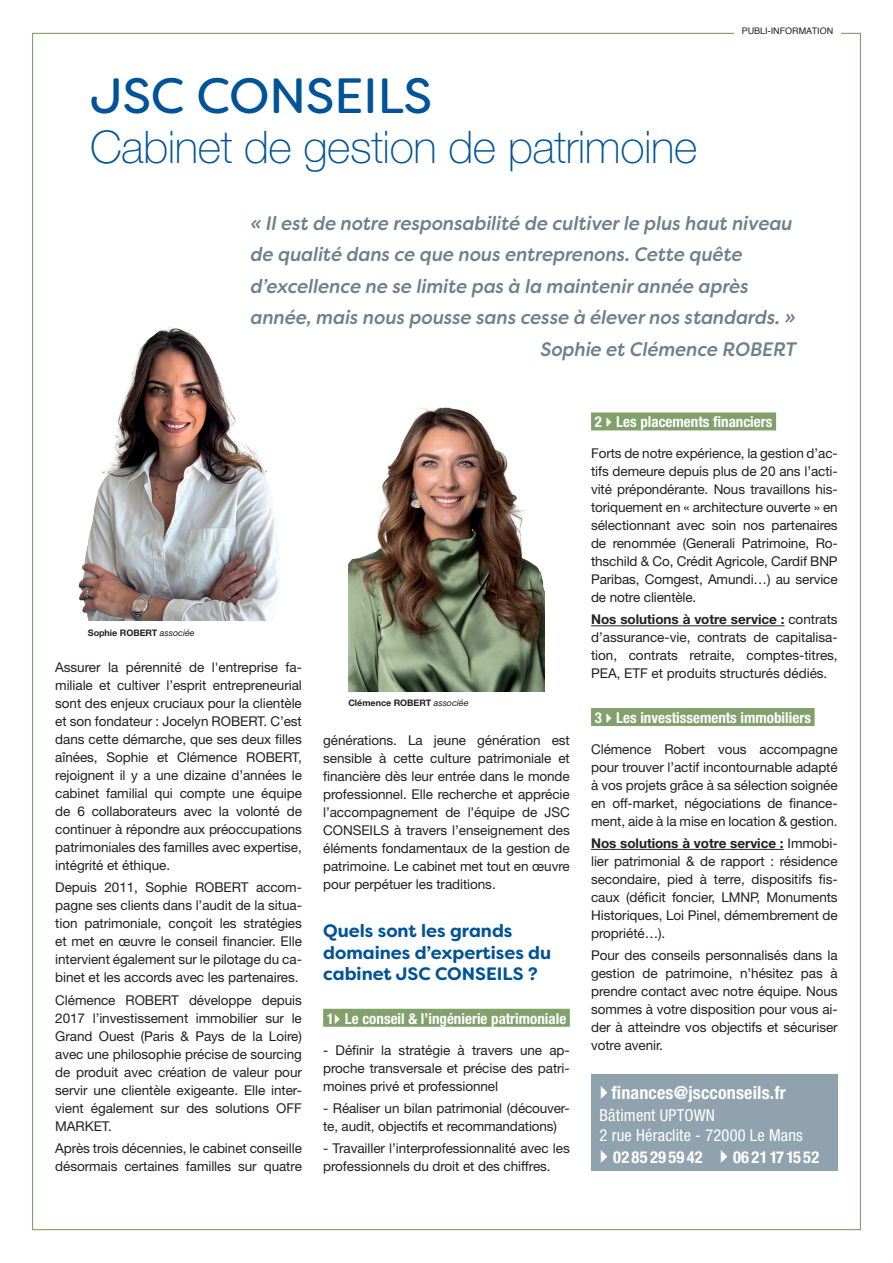
<style>
.page{position:relative;width:893px;height:1263px;background:#fff}
.page>*{position:absolute;margin:0;border:0;box-sizing:border-box;transform-origin:0 0}
.t1{font:49.5px "Filson Soft";letter-spacing:-.01em;color:#015399}
.t2{font:100 45px "Helvetica Neue LT Std";letter-spacing:-.01em;color:#015399}
.t3{font:italic 500 19.5px/31.5px "Filson Soft";color:#6c818c;scale:.94 1}
.t4{font:700 18px/21.6px "Filson Soft";color:#015399}
.t5{font:700 condensed 18px "Helvetica Neue LT Std";letter-spacing:.01em;color:#fff}
.t6{font:condensed 16.5px "Helvetica Neue LT Std";letter-spacing:.01em;color:#fff}
.t7{font:700 condensed 16.5px "Helvetica Neue LT Std";letter-spacing:.01em;color:#fff}
.t8{font:700 condensed 15px "Helvetica Neue LT Std";color:#fff}
.t9{font:13.5px/18px "Helvetica Neue LT Std";letter-spacing:-.005em;color:#231f20;text-align:justify}
.t10{font:700 9px "Helvetica Neue LT Std";color:#231f20}
.t11{font:9px "Helvetica";color:#231f20}
.s1{font-weight:400;font-style:italic}
.s2{font-weight:700}
</style>
<div class="page">
<div style="left:591px;top:1074px;width:247px;height:97px;background:#90a2ad"></div>
<div style="left:323px;top:1009px;width:247px;height:18px;background:#81a06c"></div>
<div style="left:591px;top:412px;width:185px;height:18px;background:#81a06c"></div>
<hr style="left:591px;top:625px;width:193px;height:1px;background:#231f20">
<div style="left:591px;top:708px;width:224px;height:18px;background:#81a06c"></div>
<hr style="left:591px;top:849px;width:193px;height:1px;background:#231f20">
<img style="left:78px;top:327px;width:202px;height:294px">
<img style="left:348px;top:407px;width:197px;height:284px">
<p class="t1" style="left:90px;top:64px;width:344px">JSC CONSEILS</p>
<p class="t2" style="left:90px;top:121px;width:609px">Cabinet de gestion de patrimoine</p>
<p class="t11" style="left:742px;top:24px;width:93px">PUBLI-INFORMATION</p>
<p class="t3" style="left:251px;top:207px;width:581px">« Il est de notre responsabilité de cultiver le plus haut niveau de qualité dans ce que nous entreprenons. Cette quête d’excellence ne se limite pas à la maintenir année après année, mais nous pousse sans cesse à élever nos standards. »</p>
<p class="t3" style="left:541px;top:333px;width:274px">Sophie et Clémence ROBERT</p>
<p class="t10" style="left:88px;top:627px;width:108px">Sophie ROBERT <span class="s1">associée</span></p>
<p class="t9" style="left:55px;top:658px;width:248px">Assurer la pérennité de l'entreprise fa&shy;miliale et cultiver l’esprit entrepreneurial sont des enjeux cruciaux pour la clientèle et son fondateur : Jocelyn ROBERT. C’est dans cette démarche, que ses deux filles aînées, Sophie et Clémence ROBERT, rejoignent il y a une dizaine d’années le cabinet familial qui compte une équipe de 6 collaborateurs avec la volonté de continuer à répondre aux préoccupations patrimoniales des familles avec expertise, intégrité et éthique.</p>
<p class="t9" style="left:55px;top:878px;width:248px">Depuis 2011, Sophie ROBERT accom&shy;pagne ses clients dans l’audit de la situa&shy;tion patrimoniale, conçoit les stratégies et met en œuvre le conseil financier. Elle intervient également sur le pilotage du ca&shy;binet et les accords avec les partenaires.</p>
<p class="t9" style="left:55px;top:990px;width:248px">Clémence ROBERT développe depuis 2017 l’investissement immobilier sur le Grand Ouest (Paris &amp; Pays de la Loire) avec une philosophie précise de sourcing de produit avec création de valeur pour servir une clientèle exigeante. Elle inter&shy;vient également sur des solutions OFF MARKET.</p>
<p class="t9" style="left:55px;top:1139px;width:248px">Après trois décennies, le cabinet conseille désormais certaines familles sur quatre</p>
<p class="t10" style="left:348px;top:697px;width:122px">Clémence ROBERT <span class="s1">associée</span></p>
<p class="t9" style="left:323px;top:731px;width:248px">générations. La jeune génération est sensible à cette culture patrimoniale et financière dès leur entrée dans le monde professionnel. Elle recherche et apprécie l’accompagnement de l’équipe de JSC CONSEILS à travers l’enseignement des éléments fondamentaux de la gestion de patrimoine. Le cabinet met tout en œuvre pour perpétuer les traditions.</p>
<p class="t4" style="left:323px;top:920px;width:230px">Quels sont les grands domaines d’expertises du cabinet JSC CONSEILS ?</p>
<p class="t8" style="left:327px;top:1009px;width:241px">1 Le conseil &amp; l’ingénierie patrimoniale</p>
<p class="t9" style="left:323px;top:1040px;width:248px">- Définir la stratégie à travers une ap&shy;proche transversale et précise des patri&shy;moines privé et professionnel</p>
<p class="t9" style="left:323px;top:1099px;width:248px">- Réaliser un bilan patrimonial (découver&shy;te, audit, objectifs et recommandations)</p>
<p class="t9" style="left:323px;top:1139px;width:248px">- Travailler l’interprofessionnalité avec les professionnels du droit et des chiffres.</p>
<p class="t8" style="left:595px;top:413px;width:179px">2 Les placements financiers</p>
<p class="t9" style="left:591px;top:444px;width:248px">Forts de notre expérience, la gestion d’ac&shy;tifs demeure depuis plus de 20 ans l’acti&shy;vité prépondérante. Nous travaillons his&shy;toriquement en « architecture ouverte » en sélectionnant avec soin nos partenaires de renommée (Generali Patrimoine, Ro&shy;thschild &amp; Co, Crédit Agricole, Cardif BNP Paribas, Comgest, Amundi…) au service de notre clientèle.</p>
<p class="t9" style="left:591px;top:610px;width:248px"><span class="s2">Nos solutions à votre service :</span> contrats d’assurance-vie, contrats de capitalisa&shy;tion, contrats retraite, comptes-titres, PEA, ETF et produits structurés dédiés.</p>
<p class="t8" style="left:595px;top:708px;width:218px">3 Les investissements immobiliers</p>
<p class="t9" style="left:591px;top:740px;width:248px">Clémence Robert vous accompagne pour trouver l’actif incontournable adapté à vos projets grâce à sa sélection soignée en off-market, négociations de finance&shy;ment, aide à la mise en location &amp; gestion.</p>
<p class="t9" style="left:591px;top:834px;width:248px"><span class="s2">Nos solutions à votre service :</span> Immobi&shy;lier patrimonial &amp; de rapport : résidence secondaire, pied à terre, dispositifs fis&shy;caux (déficit foncier, LMNP, Monuments Historiques, Loi Pinel, démembrement de propriété…).</p>
<p class="t9" style="left:591px;top:946px;width:248px">Pour des conseils personnalisés dans la gestion de patrimoine, n’hésitez pas à prendre contact avec notre équipe. Nous sommes à votre disposition pour vous ai&shy;der à atteindre vos objectifs et sécuriser votre avenir.</p>
<p class="t5" style="left:611px;top:1082px;width:176px">finances@jscconseils.fr</p>
<p class="t6" style="left:600px;top:1105px;width:117px">Bâtiment UPTOWN</p>
<p class="t6" style="left:600px;top:1125px;width:205px">2 rue Héraclite - 72000 Le Mans</p>
<p class="t7" style="left:613px;top:1147px;width:91px">02 85 29 59 42</p>
<p class="t7" style="left:733px;top:1147px;width:88px">06 21 17 15 52</p>
</div>
